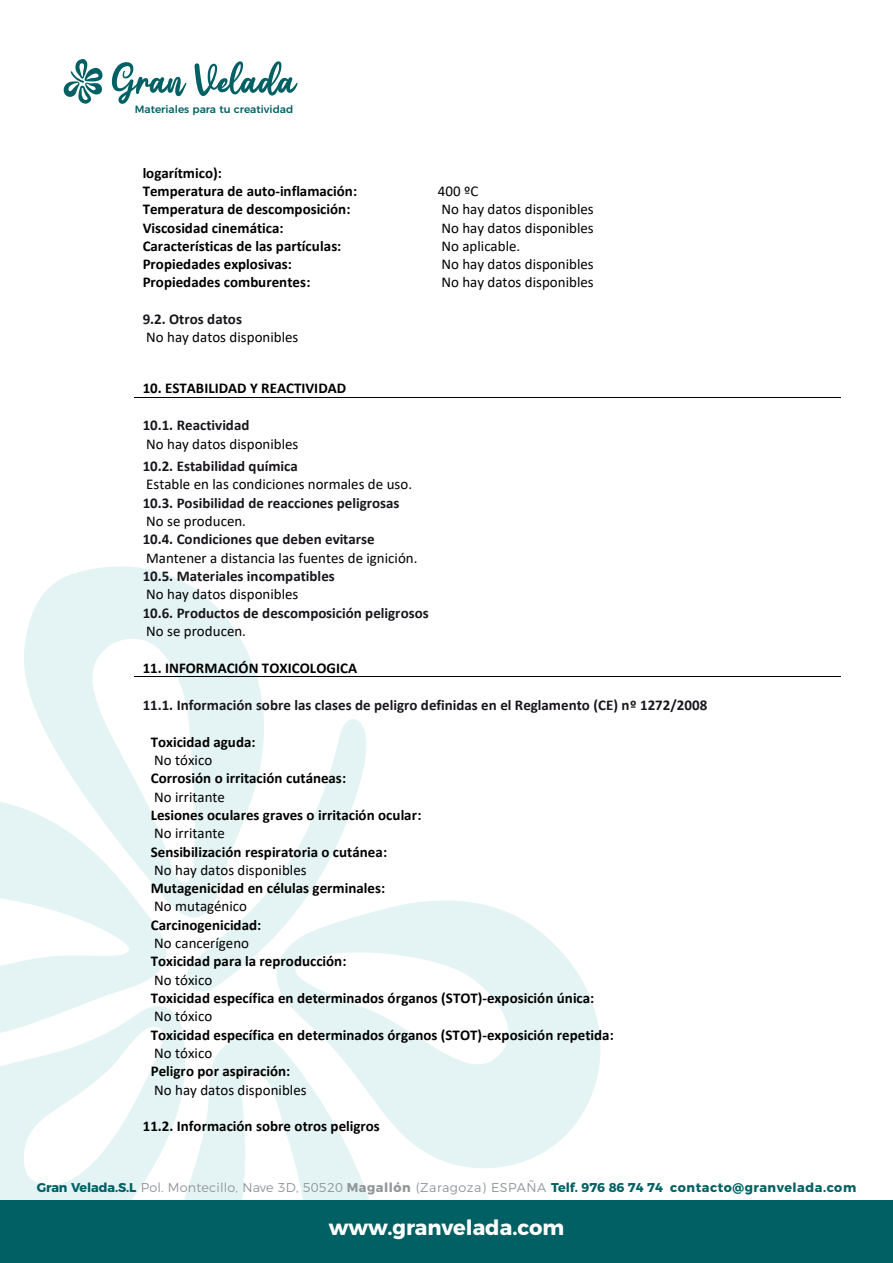
<style>
.page{position:relative;width:893px;height:1263px;background:#fff}
.page>*{position:absolute;margin:0;border:0;box-sizing:border-box;transform-origin:0 0}
.t1{font:700 21px "Montserrat";color:#fff}
.t2{font:700 15px/18.3px "Calibri";color:#000}
.t3{font:15px/18.3px "Calibri";color:#000}
.t4{font:700 15px "Calibri";color:#19161b}
.t5{font:700 12.75px "Montserrat";letter-spacing:.035em;color:#006063}
.t6{font:500 10.5px "Montserrat";color:#006063}
.s1{font-weight:300;color:#919698}
.s2{color:#919698}
</style>
<div class="page">
<svg style="left:0;top:802px;width:167px;height:199px"></svg>
<svg style="left:283px;top:900px;width:318px;height:268px;fill:#e4f4f4"></svg>
<svg style="left:21px;top:566px;width:243px;height:383px;fill:#e4f4f4"></svg>
<svg style="left:0;top:1001px;width:182px;height:199px;fill:#e4f4f4"></svg>
<svg style="left:156px;top:1027px;width:232px;height:173px;fill:#e4f4f4"></svg>
<svg style="left:186px;top:714px;width:181px;height:282px"></svg>
<svg style="left:112px;top:62px;width:74px;height:42px"></svg>
<svg style="left:195px;top:61px;width:103px;height:35px"></svg>
<svg style="left:63px;top:59px;width:40px;height:45px"></svg>
<div style="left:0;top:1200px;width:893px;height:63px;background:#006063"></div>
<hr style="left:135px;top:397px;width:706px;height:1px;background:#000">
<hr style="left:135px;top:676px;width:706px;height:1px;background:#000">
<p class="t6" style="left:135px;top:101px;width:160px">Materiales para tu creatividad</p>
<p class="t2" style="left:143px;top:165px;width:216px">logarítmico):<br>Temperatura de auto-inflamación:<br>Temperatura de descomposición:<br>Viscosidad cinemática:<br>Características de las partículas:<br>Propiedades explosivas:<br>Propiedades comburentes:</p>
<p class="t3" style="left:438px;top:183px;width:42px">400 ºC</p>
<p class="t3" style="left:441px;top:201px;width:154px">No hay datos disponibles<br>No hay datos disponibles<br>No aplicable.<br>No hay datos disponibles<br>No hay datos disponibles</p>
<p class="t4" style="left:143px;top:313px;width:101px">9.2. Otros datos</p>
<p class="t3" style="left:146px;top:329px;width:154px">No hay datos disponibles</p>
<p class="t2" style="left:143px;top:380px;width:205px">10. ESTABILIDAD Y REACTIVIDAD</p>
<p class="t4" style="left:143px;top:419px;width:108px">10.1. Reactividad</p>
<p class="t3" style="left:146px;top:436px;width:154px">No hay datos disponibles</p>
<p class="t4" style="left:143px;top:460px;width:157px">10.2. Estabilidad química</p>
<p class="t3" style="left:146px;top:476px;width:268px">Estable en las condiciones normales de uso.</p>
<p class="t4" style="left:143px;top:496px;width:258px">10.3. Posibilidad de reacciones peligrosas</p>
<p class="t3" style="left:146px;top:513px;width:101px">No se producen.</p>
<p class="t4" style="left:143px;top:533px;width:234px">10.4. Condiciones que deben evitarse</p>
<p class="t3" style="left:146px;top:550px;width:273px">Mantener a distancia las fuentes de ignición.</p>
<p class="t4" style="left:143px;top:570px;width:194px">10.5. Materiales incompatibles</p>
<p class="t3" style="left:146px;top:586px;width:154px">No hay datos disponibles</p>
<p class="t4" style="left:143px;top:606px;width:288px">10.6. Productos de descomposición peligrosos</p>
<p class="t3" style="left:146px;top:623px;width:101px">No se producen.</p>
<p class="t2" style="left:143px;top:660px;width:216px">11. INFORMACIÓN TOXICOLOGICA</p>
<p class="t4" style="left:143px;top:699px;width:566px">11.1. Información sobre las clases de peligro definidas en el Reglamento (CE) nº 1272/2008</p>
<p class="t2" style="left:151px;top:734px;width:106px">Toxicidad aguda:</p>
<p class="t3" style="left:154px;top:752px;width:60px">No tóxico</p>
<p class="t2" style="left:151px;top:770px;width:197px">Corrosión o irritación cutáneas:</p>
<p class="t3" style="left:154px;top:789px;width:72px">No irritante</p>
<p class="t2" style="left:151px;top:807px;width:272px">Lesiones oculares graves o irritación ocular:</p>
<p class="t3" style="left:154px;top:825px;width:72px">No irritante</p>
<p class="t2" style="left:151px;top:844px;width:238px">Sensibilización respiratoria o cutánea:</p>
<p class="t3" style="left:154px;top:862px;width:154px">No hay datos disponibles</p>
<p class="t2" style="left:151px;top:880px;width:236px">Mutagenicidad en células germinales:</p>
<p class="t3" style="left:154px;top:898px;width:94px">No mutagénico</p>
<p class="t2" style="left:151px;top:917px;width:112px">Carcinogenicidad:</p>
<p class="t3" style="left:154px;top:935px;width:96px">No cancerígeno</p>
<p class="t2" style="left:151px;top:953px;width:197px">Toxicidad para la reproducción:</p>
<p class="t3" style="left:154px;top:972px;width:60px">No tóxico</p>
<p class="t2" style="left:151px;top:990px;width:445px">Toxicidad específica en determinados órganos (STOT)-exposición única:</p>
<p class="t3" style="left:154px;top:1008px;width:60px">No tóxico</p>
<p class="t2" style="left:151px;top:1027px;width:465px">Toxicidad específica en determinados órganos (STOT)-exposición repetida:</p>
<p class="t3" style="left:154px;top:1045px;width:60px">No tóxico</p>
<p class="t2" style="left:151px;top:1063px;width:141px">Peligro por aspiración:</p>
<p class="t3" style="left:154px;top:1082px;width:154px">No hay datos disponibles</p>
<p class="t2" style="left:143px;top:1118px;width:239px">11.2. Información sobre otros peligros</p>
<p class="t5" style="left:37px;top:1176px;width:821px">Gran Velada.S.L <span class="s1">Pol. Montecillo, Nave 3D, 50520</span> <span class="s2">Magallón</span> <span class="s1">(Zaragoza) ESPAÑA</span> Telf. 976 86 74 74 contacto@granvelada.com</p>
<h1 class="t1" style="left:329px;top:1210px;width:237px">www.granvelada.com</h1>
</div>
